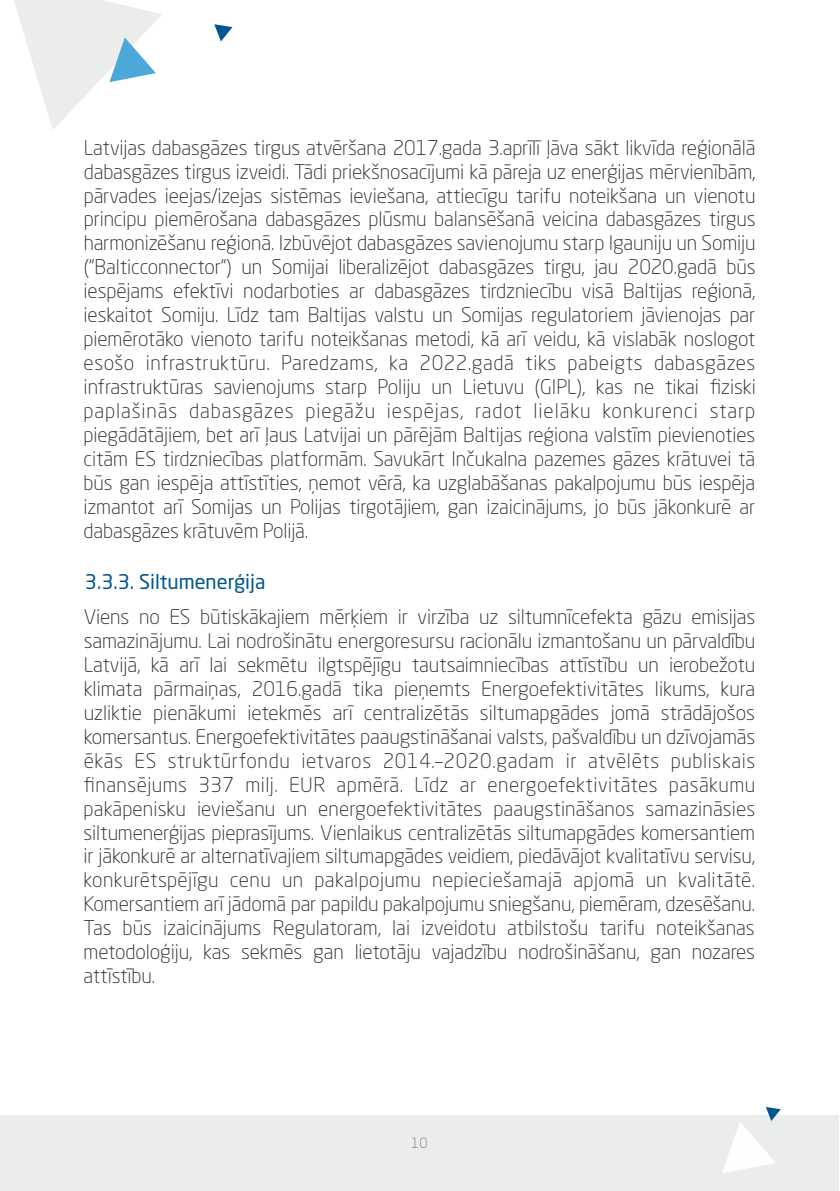
<style>
.page{position:relative;width:840px;height:1191px;background:#fff}
.page>*{position:absolute;margin:0;border:0;box-sizing:border-box;transform-origin:0 0}
.t1{font:300 20px/24px "Neo Sans Pro";letter-spacing:-.005em;color:#2b2a29;text-align:justify}
.t2{font:20px "Neo Sans Pro";color:#005690}
.t3{font:300 14px "Neo Sans Pro";color:#797979}
</style>
<div class="page">
<div style="left:0;top:1115px;width:838px;height:76px;background:#ebecec"></div>
<svg style="left:14px;top:0;width:148px;height:129px"></svg>
<svg style="left:214px;top:24px;width:18px;height:17px"></svg>
<svg style="left:722px;top:1107px;width:58px;height:66px"></svg>
<p class="t1" style="left:83px;top:137px;width:673px">Latvijas dabasgāzes tirgus atvēršana 2017.gada 3.aprīlī ļāva sākt likvīda reģionālā dabasgāzes tirgus izveidi. Tādi priekšnosacījumi kā pāreja uz enerģijas mērvienībām, pārvades ieejas/izejas sistēmas ieviešana, attiecīgu tarifu noteikšana un vienotu principu piemērošana dabasgāzes plūsmu balansēšanā veicina dabasgāzes tirgus harmonizēšanu reģionā. Izbūvējot dabasgāzes savienojumu starp Igauniju un Somiju (“Balticconnector”) un Somijai liberalizējot dabasgāzes tirgu, jau 2020.gadā būs iespējams efektīvi nodarboties ar dabasgāzes tirdzniecību visā Baltijas reģionā, ieskaitot Somiju. Līdz tam Baltijas valstu un Somijas regulatoriem jāvienojas par piemērotāko vienoto tarifu noteikšanas metodi, kā arī veidu, kā vislabāk noslogot esošo infrastruktūru. Paredzams, ka 2022.gadā tiks pabeigts dabasgāzes infrastruktūras savienojums starp Poliju un Lietuvu (GIPL), kas ne tikai fiziski paplašinās dabasgāzes piegāžu iespējas, radot lielāku konkurenci starp piegādātājiem, bet arī ļaus Latvijai un pārējām Baltijas reģiona valstīm pievienoties citām ES tirdzniecības platformām. Savukārt Inčukalna pazemes gāzes krātuvei tā būs gan iespēja attīstīties, ņemot vērā, ka uzglabāšanas pakalpojumu būs iespēja izmantot arī Somijas un Polijas tirgotājiem, gan izaicinājums, jo būs jākonkurē ar dabasgāzes krātuvēm Polijā.</p>
<p class="t2" style="left:85px;top:573px;width:182px">3.3.3. Siltumenerģija</p>
<p class="t1" style="left:83px;top:607px;width:673px">Viens no ES būtiskākajiem mērķiem ir virzība uz siltumnīcefekta gāzu emisijas samazinājumu. Lai nodrošinātu energoresursu racionālu izmantošanu un pārvaldību Latvijā, kā arī lai sekmētu ilgtspējīgu tautsaimniecības attīstību un ierobežotu klimata pārmaiņas, 2016.gadā tika pieņemts Energoefektivitātes likums, kura uzliktie pienākumi ietekmēs arī centralizētās siltumapgādes jomā strādājošos komersantus. Energoefektivitātes paaugstināšanai valsts, pašvaldību un dzīvojamās ēkās ES struktūrfondu ietvaros 2014.–2020.gadam ir atvēlēts publiskais finansējums 337 milj. EUR apmērā. Līdz ar energoefektivitātes pasākumu pakāpenisku ieviešanu un energoefektivitātes paaugstināšanos samazināsies siltumenerģijas pieprasījums. Vienlaikus centralizētās siltumapgādes komersantiem ir jākonkurē ar alternatīvajiem siltumapgādes veidiem, piedāvājot kvalitatīvu servisu, konkurētspējīgu cenu un pakalpojumu nepieciešamajā apjomā un kvalitātē.<br>Komersantiem arī jādomā par papildu pakalpojumu sniegšanu, piemēram, dzesēšanu.<br>Tas būs izaicinājums Regulatoram, lai izveidotu atbilstošu tarifu noteikšanas metodoloģiju, kas sekmēs gan lietotāju vajadzību nodrošināšanu, gan nozares attīstību.</p>
<p class="t3" style="left:411px;top:1137px;width:18px">10</p>
</div>
